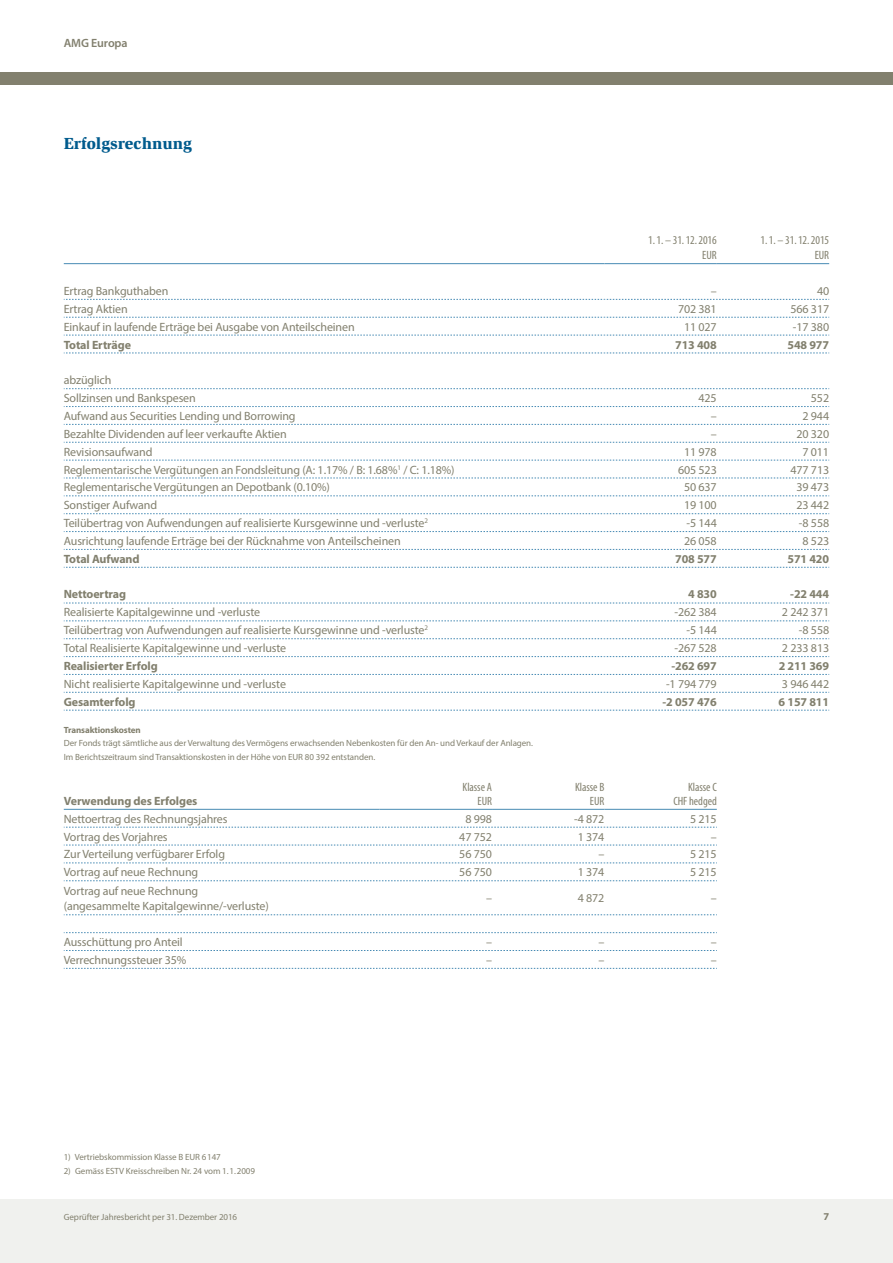
<style>
.page{position:relative;width:893px;height:1263px;background:#fff}
.page>*{position:absolute;margin:0;border:0;box-sizing:border-box;transform-origin:0 0}
.t1{font:900 16.5px "Slimbach";color:#005b8d}
.t2{font:12px/18px "Myriad Pro";letter-spacing:-.01em;color:#82806e}
.t3{font:700 12px "Myriad Pro";letter-spacing:-.01em;color:#82806e}
.t4{font:condensed 12px/15px "Myriad Pro";letter-spacing:-.005em;color:#82806e;text-align:right}
.t5{font:600 12px "Myriad Pro";letter-spacing:-.01em;color:#82806e}
.t6{font:700 10.5px "Myriad Pro";color:#82806e}
.t7{font:9px/13.5px "Myriad Pro";letter-spacing:-.01em;color:#82806e}
.t8{font:700 9px "Myriad Pro";letter-spacing:-.01em;color:#82806e}
</style>
<div class="page">
<div style="left:0;top:1199px;width:893px;height:64px;background:#f0f1ee"></div>
<div style="left:0;top:72px;width:893px;height:13px;background:#82806e"></div>
<hr style="left:64px;top:263px;width:540px;height:1px;background:#488bb4">
<hr style="left:604px;top:263px;width:113px;height:1px;background:#488bb4">
<hr style="left:717px;top:263px;width:112px;height:1px;background:#488bb4">
<svg style="left:64px;top:388px;width:765px;height:1px"></svg>
<svg style="left:64px;top:406px;width:765px;height:1px"></svg>
<svg style="left:64px;top:424px;width:765px;height:1px"></svg>
<svg style="left:64px;top:442px;width:765px;height:1px"></svg>
<svg style="left:64px;top:460px;width:765px;height:1px"></svg>
<svg style="left:64px;top:478px;width:765px;height:1px"></svg>
<svg style="left:64px;top:496px;width:765px;height:1px"></svg>
<svg style="left:64px;top:513px;width:765px;height:1px"></svg>
<svg style="left:64px;top:531px;width:765px;height:1px"></svg>
<svg style="left:64px;top:603px;width:765px;height:1px"></svg>
<svg style="left:64px;top:299px;width:765px;height:1px"></svg>
<svg style="left:64px;top:317px;width:765px;height:1px"></svg>
<svg style="left:64px;top:549px;width:765px;height:1px"></svg>
<svg style="left:64px;top:567px;width:765px;height:1px"></svg>
<svg style="left:64px;top:335px;width:765px;height:1px"></svg>
<svg style="left:64px;top:353px;width:765px;height:1px"></svg>
<svg style="left:64px;top:692px;width:765px;height:1px"></svg>
<svg style="left:64px;top:710px;width:765px;height:1px"></svg>
<svg style="left:64px;top:638px;width:765px;height:1px"></svg>
<svg style="left:64px;top:656px;width:765px;height:1px"></svg>
<svg style="left:64px;top:674px;width:765px;height:1px"></svg>
<svg style="left:64px;top:621px;width:765px;height:1px"></svg>
<hr style="left:64px;top:809px;width:316px;height:1px;background:#488bb4">
<hr style="left:380px;top:809px;width:112px;height:1px;background:#488bb4">
<hr style="left:492px;top:809px;width:112px;height:1px;background:#488bb4">
<hr style="left:604px;top:809px;width:113px;height:1px;background:#488bb4">
<svg style="left:64px;top:827px;width:653px;height:1px"></svg>
<svg style="left:64px;top:845px;width:653px;height:1px"></svg>
<svg style="left:64px;top:863px;width:653px;height:1px"></svg>
<svg style="left:64px;top:880px;width:653px;height:1px"></svg>
<svg style="left:64px;top:914px;width:653px;height:1px"></svg>
<svg style="left:64px;top:932px;width:653px;height:1px"></svg>
<svg style="left:64px;top:950px;width:653px;height:1px"></svg>
<svg style="left:64px;top:968px;width:653px;height:1px"></svg>
<p class="t5" style="left:64px;top:36px;width:65px">AMG Europa</p>
<h1 class="t1" style="left:64px;top:133px;width:130px">Erfolgsrechnung</h1>
<p class="t4" style="left:648px;top:233px;width:70px">1.1. – 31.12.2016<br>EUR</p>
<p class="t4" style="left:761px;top:233px;width:70px">1.1. – 31.12.2015<br>EUR</p>
<p class="t2" style="left:64px;top:282px;width:106px">Ertrag Bankguthaben</p>
<p class="t2" style="left:711px;top:282px;width:7px">–</p>
<p class="t2" style="left:817px;top:282px;width:14px">40</p>
<p class="t2" style="left:64px;top:300px;width:65px">Ertrag Aktien</p>
<p class="t2" style="left:678px;top:300px;width:40px">702 381</p>
<p class="t2" style="left:790px;top:300px;width:40px">566 317</p>
<p class="t2" style="left:64px;top:317px;width:292px">Einkauf in laufende Erträge bei Ausgabe von Anteilscheinen</p>
<p class="t2" style="left:684px;top:317px;width:34px">11 027</p>
<p class="t2" style="left:793px;top:317px;width:38px">-17 380</p>
<p class="t3" style="left:64px;top:337px;width:69px">Total Erträge</p>
<p class="t3" style="left:675px;top:337px;width:43px">713 408</p>
<p class="t3" style="left:787px;top:337px;width:43px">548 977</p>
<p class="t2" style="left:64px;top:371px;width:134px">abzüglich<br>Sollzinsen und Bankspesen</p>
<p class="t2" style="left:698px;top:389px;width:20px">425</p>
<p class="t2" style="left:811px;top:389px;width:20px">552</p>
<p class="t2" style="left:64px;top:407px;width:233px">Aufwand aus Securities Lending und Borrowing</p>
<p class="t2" style="left:711px;top:407px;width:7px">–</p>
<p class="t2" style="left:802px;top:407px;width:28px">2 944</p>
<p class="t2" style="left:64px;top:425px;width:225px">Bezahlte Dividenden auf leer verkaufte Aktien</p>
<p class="t2" style="left:711px;top:425px;width:7px">–</p>
<p class="t2" style="left:796px;top:425px;width:34px">20 320</p>
<p class="t2" style="left:64px;top:442px;width:90px">Revisionsaufwand</p>
<p class="t2" style="left:684px;top:442px;width:34px">11 978</p>
<p class="t2" style="left:802px;top:442px;width:28px">7 011</p>
<p class="t2" style="left:64px;top:460px;width:392px">Reglementarische Vergütungen an Fondsleitung (A: 1.17% / B: 1.68%<sup>1</sup> / C: 1.18%)</p>
<p class="t2" style="left:678px;top:460px;width:40px">605 523</p>
<p class="t2" style="left:790px;top:460px;width:40px">477 713</p>
<p class="t2" style="left:64px;top:478px;width:268px">Reglementarische Vergütungen an Depotbank (0.10%)</p>
<p class="t2" style="left:684px;top:478px;width:34px">50 637</p>
<p class="t2" style="left:796px;top:478px;width:34px">39 473</p>
<p class="t2" style="left:64px;top:496px;width:95px">Sonstiger Aufwand</p>
<p class="t2" style="left:684px;top:496px;width:34px">19 100</p>
<p class="t2" style="left:796px;top:496px;width:34px">23 442</p>
<p class="t2" style="left:64px;top:514px;width:366px">Teilübertrag von Aufwendungen auf realisierte Kursgewinne und -verluste<sup>2</sup></p>
<p class="t2" style="left:687px;top:514px;width:32px">-5 144</p>
<p class="t2" style="left:799px;top:514px;width:32px">-8 558</p>
<p class="t2" style="left:64px;top:532px;width:338px">Ausrichtung laufende Erträge bei der Rücknahme von Anteilscheinen</p>
<p class="t2" style="left:684px;top:532px;width:34px">26 058</p>
<p class="t2" style="left:802px;top:532px;width:28px">8 523</p>
<p class="t3" style="left:64px;top:551px;width:77px">Total Aufwand</p>
<p class="t3" style="left:675px;top:551px;width:43px">708 577</p>
<p class="t3" style="left:787px;top:551px;width:43px">571 420</p>
<p class="t3" style="left:64px;top:587px;width:64px">Nettoertrag</p>
<p class="t3" style="left:688px;top:587px;width:30px">4 830</p>
<p class="t3" style="left:790px;top:587px;width:40px">-22 444</p>
<p class="t2" style="left:64px;top:603px;width:198px">Realisierte Kapitalgewinne und -verluste</p>
<p class="t2" style="left:674px;top:603px;width:44px">-262 384</p>
<p class="t2" style="left:782px;top:603px;width:49px">2 242 371</p>
<p class="t2" style="left:64px;top:621px;width:366px">Teilübertrag von Aufwendungen auf realisierte Kursgewinne und -verluste<sup>2</sup></p>
<p class="t2" style="left:687px;top:621px;width:32px">-5 144</p>
<p class="t2" style="left:799px;top:621px;width:32px">-8 558</p>
<p class="t2" style="left:64px;top:639px;width:224px">Total Realisierte Kapitalgewinne und -verluste</p>
<p class="t2" style="left:674px;top:639px;width:44px">-267 528</p>
<p class="t2" style="left:782px;top:639px;width:49px">2 233 813</p>
<p class="t3" style="left:64px;top:658px;width:96px">Realisierter Erfolg</p>
<p class="t3" style="left:671px;top:658px;width:47px">-262 697</p>
<p class="t3" style="left:779px;top:658px;width:52px">2 211 369</p>
<p class="t2" style="left:64px;top:675px;width:224px">Nicht realisierte Kapitalgewinne und -verluste</p>
<p class="t2" style="left:666px;top:675px;width:52px">-1 794 779</p>
<p class="t2" style="left:782px;top:675px;width:49px">3 946 442</p>
<p class="t3" style="left:64px;top:694px;width:73px">Gesamterfolg</p>
<p class="t3" style="left:662px;top:694px;width:56px">-2 057 476</p>
<p class="t3" style="left:779px;top:694px;width:52px">6 157 811</p>
<p class="t8" style="left:64px;top:724px;width:79px">Transaktionskosten</p>
<p class="t7" style="left:64px;top:736px;width:471px">Der Fonds trägt sämtliche aus der Verwaltung des Vermögens erwachsenden Nebenkosten für den An- und Verkauf der Anlagen.<br>Im Berichtszeitraum sind Transaktionskosten in der Höhe von EUR 80 392 entstanden.</p>
<p class="t4" style="left:462px;top:780px;width:31px">Klasse A</p>
<p class="t4" style="left:575px;top:780px;width:31px">Klasse B</p>
<p class="t4" style="left:688px;top:780px;width:30px">Klasse C</p>
<p class="t3" style="left:64px;top:793px;width:135px">Verwendung des Erfolges</p>
<p class="t4" style="left:477px;top:793px;width:16px">EUR</p>
<p class="t4" style="left:590px;top:793px;width:16px">EUR</p>
<p class="t4" style="left:673px;top:793px;width:45px">CHF hedged</p>
<p class="t2" style="left:64px;top:809px;width:165px">Nettoertrag des Rechnungsjahres</p>
<p class="t2" style="left:465px;top:809px;width:28px">8 998</p>
<p class="t2" style="left:574px;top:809px;width:32px">-4 872</p>
<p class="t2" style="left:690px;top:809px;width:28px">5 215</p>
<p class="t2" style="left:64px;top:827px;width:105px">Vortrag des Vorjahres</p>
<p class="t2" style="left:459px;top:827px;width:34px">47 752</p>
<p class="t2" style="left:578px;top:827px;width:28px">1 374</p>
<p class="t2" style="left:711px;top:827px;width:7px">–</p>
<p class="t2" style="left:64px;top:845px;width:163px">Zur Verteilung verfügbarer Erfolg</p>
<p class="t2" style="left:459px;top:845px;width:34px">56 750</p>
<p class="t2" style="left:598px;top:845px;width:7px">–</p>
<p class="t2" style="left:690px;top:845px;width:28px">5 215</p>
<p class="t2" style="left:64px;top:863px;width:136px">Vortrag auf neue Rechnung</p>
<p class="t2" style="left:459px;top:863px;width:34px">56 750</p>
<p class="t2" style="left:578px;top:863px;width:28px">1 374</p>
<p class="t2" style="left:690px;top:863px;width:28px">5 215</p>
<p class="t2" style="left:64px;top:883px;width:207px;line-height:15px">Vortrag auf neue Rechnung (angesammelte Kapitalgewinne/-verluste)</p>
<p class="t2" style="left:486px;top:889px;width:7px">–</p>
<p class="t2" style="left:578px;top:889px;width:28px">4 872</p>
<p class="t2" style="left:711px;top:889px;width:7px">–</p>
<p class="t2" style="left:64px;top:933px;width:121px">Ausschüttung pro Anteil</p>
<p class="t2" style="left:486px;top:933px;width:7px">–</p>
<p class="t2" style="left:598px;top:933px;width:7px">–</p>
<p class="t2" style="left:711px;top:933px;width:7px">–</p>
<p class="t2" style="left:64px;top:951px;width:124px">Verrechnungssteuer 35%</p>
<p class="t2" style="left:486px;top:951px;width:7px">–</p>
<p class="t2" style="left:598px;top:951px;width:7px">–</p>
<p class="t2" style="left:711px;top:951px;width:7px">–</p>
<p class="t7" style="left:64px;top:1150px;width:159px">1) Vertriebskommission Klasse B EUR 6147</p>
<p class="t7" style="left:64px;top:1164px;width:193px">2) Gemäss ESTV Kreisschreiben Nr. 24 vom 1.1.2009</p>
<p class="t7" style="left:64px;top:1210px;width:175px">Geprüfter Jahresbericht per 31. Dezember 2016</p>
<p class="t6" style="left:823px;top:1210px;width:7px">7</p>
</div>
